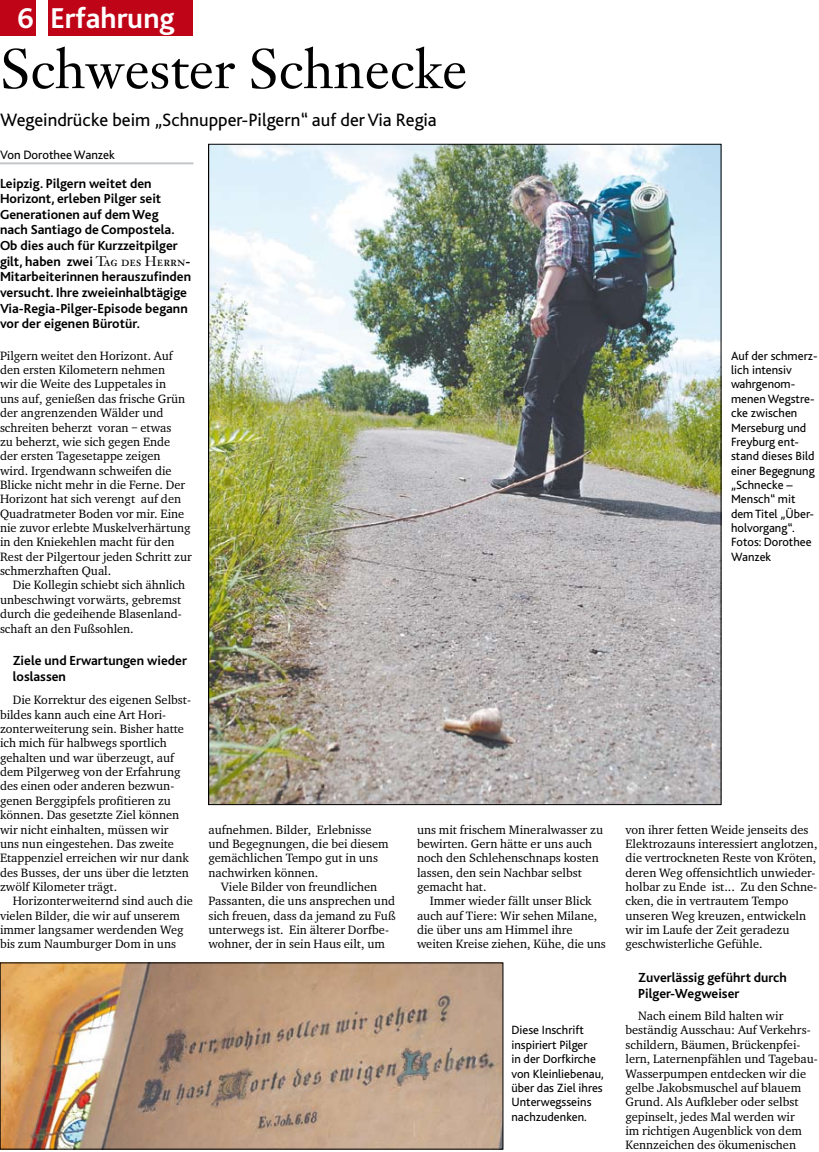
<style>
.page{position:relative;width:819px;height:1152px;background:#fff}
.page>*{position:absolute;margin:0;border:0;box-sizing:border-box;transform-origin:0 0}
.t1{font:55px "Janson Text LT";color:#000}
.t2{font:700 30px "Bliss";color:#fff}
.t3{font:18.75px "Bliss";color:#000}
.t4{font:700 13.75px/15.6px "Bliss";color:#000}
.t5{font:12.75px "Bliss";color:#000}
.t6{font:12.5px/14.4px "Charter EF";color:#000}
.t7{font:12.5px/14.4px "Bliss";color:#000}
.s1{font-family:"Janson Text Roman SC";font-weight:400}
</style>
<div class="page">
<div style="left:0;top:0;width:35px;height:35px;background:#c00418"></div>
<div style="left:49px;top:0;width:144px;height:35px;background:#c00418"></div>
<hr style="left:0;top:162px;width:193px;height:2px;background:#c5c6c8">
<img style="left:2px;top:964px;width:499px;height:183px">
<img style="left:210px;top:146px;width:509px;height:657px">
<h2 class="t2" style="left:17px;top:3px;width:159px">6 Erfahrung</h2>
<h1 class="t1" style="left:0;top:34px;width:469px">Schwester Schnecke</h1>
<h3 class="t3" style="left:0;top:110px;width:438px">Wegeindrücke beim „Schnupper-Pilgern“ auf der Via Regia</h3>
<p class="t5" style="left:0;top:148px;width:116px">Von Dorothee Wanzek</p>
<p class="t4" style="left:0;top:175px;width:193px">Leipzig. Pilgern weitet den<br>Horizont, erleben Pilger seit<br>Generationen auf dem Weg<br>nach Santiago de Compostela.<br>Ob dies auch für Kurzzeitpilger gilt, haben zwei <span class="s1">Tag des Herrn</span>-<br>Mitarbeiterinnen herauszufinden versucht. Ihre zweieinhalbtägige<br>Via-Regia-Pilger-Episode begann vor der eigenen Bürotür.</p>
<p class="t6" style="left:0;top:348px;width:193px">Pilgern weitet den Horizont. Auf den ersten Kilometern nehmen<br>wir die Weite des Luppetales in<br>uns auf, genießen das frische Grün der angrenzenden Wälder und schreiten beherzt voran – etwas<br>zu beherzt, wie sich gegen Ende<br>der ersten Tagesetappe zeigen wird. Irgendwann schweifen die<br>Blicke nicht mehr in die Ferne. Der<br>Horizont hat sich verengt auf den<br>Quadratmeter Boden vor mir. Eine nie zuvor erlebte Muskelverhärtung in den Kniekehlen macht für den<br>Rest der Pilgertour jeden Schritt zur schmerzhaften Qual.</p>
<p class="t6" style="left:0;top:578px;width:187px;text-indent:13px">Die Kollegin schiebt sich ähnlich unbeschwingt vorwärts, gebremst durch die gedeihende Blasenland&shy;schaft an den Fußsohlen.</p>
<p class="t4" style="left:13px;top:653px;width:176px">Ziele und Erwartungen wieder loslassen</p>
<p class="t6" style="left:0;top:692px;width:192px;text-indent:13px">Die Korrektur des eigenen Selbst&shy;bildes kann auch eine Art Hori&shy;zonterweiterung sein. Bisher hatte ich mich für halbwegs sportlich gehalten und war überzeugt, auf dem Pilgerweg von der Erfahrung des einen oder anderen bezwun&shy;genen Berggipfels profitieren zu können. Das gesetzte Ziel können wir nicht einhalten, müssen wir<br>uns nun eingestehen. Das zweite<br>Etappenziel erreichen wir nur dank des Busses, der uns über die letzten zwölf Kilometer trägt.</p>
<p class="t6" style="left:0;top:893px;width:194px;text-indent:13px">Horizonterweiternd sind auch die vielen Bilder, die wir auf unserem immer langsamer werdenden Weg bis zum Naumburger Dom in uns</p>
<p class="t6" style="left:208px;top:822px;width:181px">aufnehmen. Bilder, Erlebnisse und Begegnungen, die bei diesem gemächlichen Tempo gut in uns nachwirken können.</p>
<p class="t6" style="left:208px;top:879px;width:189px;text-indent:13px">Viele Bilder von freundlichen Passanten, die uns ansprechen und sich freuen, dass da jemand zu Fuß unterwegs ist. Ein älterer Dorfbe&shy;wohner, der in sein Haus eilt, um</p>
<p class="t6" style="left:417px;top:822px;width:187px">uns mit frischem Mineralwasser zu bewirten. Gern hätte er uns auch noch den Schlehenschnaps kosten lassen, den sein Nachbar selbst gemacht hat.</p>
<p class="t6" style="left:417px;top:893px;width:190px;text-indent:13px">Immer wieder fällt unser Blick auch auf Tiere: Wir sehen Milane, die über uns am Himmel ihre weiten Kreise ziehen, Kühe, die uns</p>
<p class="t7" style="left:511px;top:1023px;width:94px">Diese Inschrift inspiriert Pilger<br>in der Dorfkirche von Kleinliebenau, über das Ziel ihres<br>Unterwegsseins nachzudenken.</p>
<p class="t7" style="left:731px;top:349px;width:88px">Auf der schmerz&shy;lich intensiv wahrgenom&shy;menen Wegstre&shy;cke zwischen<br>Merseburg und<br>Freyburg ent&shy;stand dieses Bild einer Begegnung „Schnecke –<br>Mensch“ mit dem Titel „Über&shy;holvorgang“.<br>Fotos: Dorothee<br>Wanzek</p>
<p class="t6" style="left:625px;top:822px;width:193px">von ihrer fetten Weide jenseits des Elektrozauns interessiert anglotzen, die vertrockneten Reste von Kröten, deren Weg offensichtlich unwieder&shy;holbar zu Ende ist... Zu den Schne&shy;cken, die in vertrautem Tempo unseren Weg kreuzen, entwickeln wir im Laufe der Zeit geradezu geschwisterliche Gefühle.</p>
<p class="t4" style="left:638px;top:970px;width:150px">Zuverlässig geführt durch<br>Pilger-Wegweiser</p>
<p class="t6" style="left:625px;top:1008px;width:194px;text-indent:13px">Nach einem Bild halten wir beständig Ausschau: Auf Verkehrs&shy;schildern, Bäumen, Brückenpfei&shy;lern, Laternenpfählen und Tagebau-<br>Wasserpumpen entdecken wir die gelbe Jakobsmuschel auf blauem<br>Grund. Als Aufkleber oder selbst gepinselt, jedes Mal werden wir<br>im richtigen Augenblick von dem<br>Kennzeichen des ökumenischen</p>
</div>
